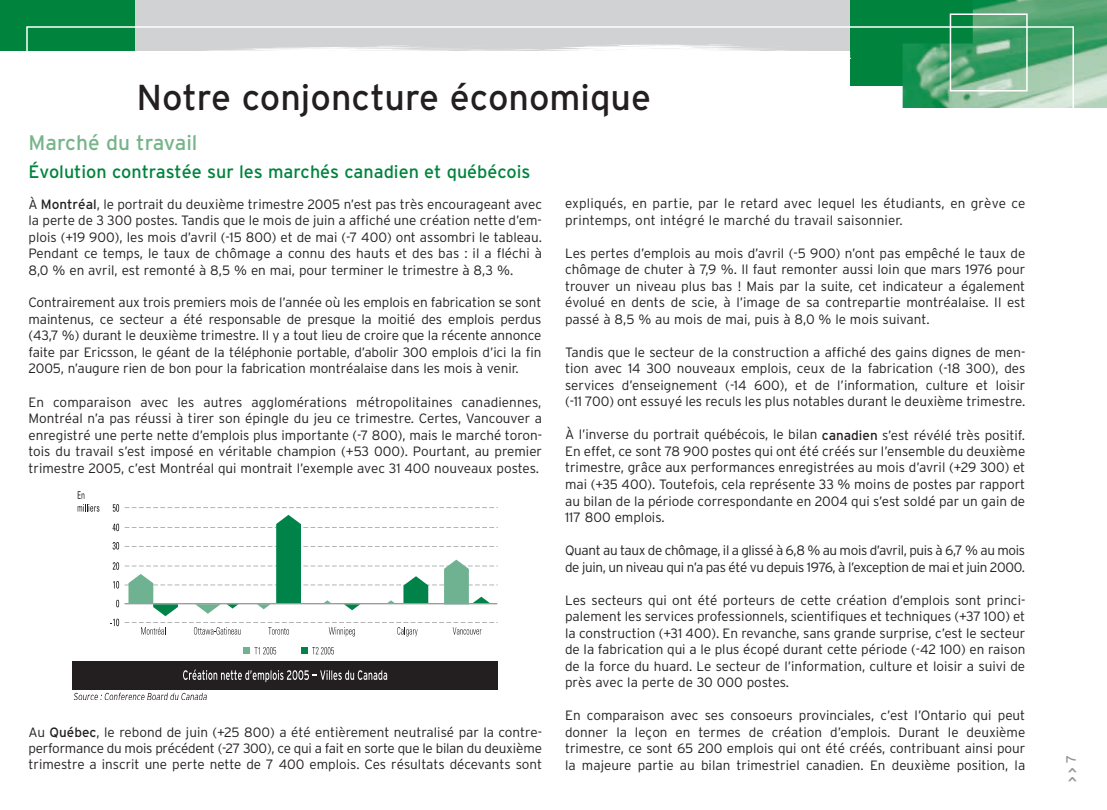
<style>
.page{position:relative;width:1107px;height:810px;background:#fff}
.page>*{position:absolute;margin:0;border:0;box-sizing:border-box;transform-origin:0 0}
.t1{font:36px "Interstate";color:#231f20}
.t2{font:21px "Interstate";color:#76b48a}
.t3{font:18px "Interstate";color:#00843d}
.t4{font:300 13.5px/16.5px "Interstate";color:#231f20;text-align:justify}
.t5{font:300 13.5px/16.5px "Interstate";letter-spacing:-.025em;color:#231f20}
.t6{font:700 condensed 13.5px "Interstate";color:#939598}
.s1{font-weight:400}
.s2{font-weight:400;font-stretch:normal}
</style>
<div class="page">
<div style="left:135px;top:0;width:715px;height:51px;background:#d1d2d4"></div>
<div style="left:0;top:0;width:135px;height:51px;background:#00843d"></div>
<div style="left:850px;top:0;width:157px;height:86px;background:#00843d"></div>
<img style="left:949px;top:0;width:158px;height:108px">
<div style="left:950px;top:14px;width:78px;height:78px;border:2px solid #fff"></div>
<svg style="left:26px;top:26px;width:1049px;height:82px"></svg>
<svg style="left:135px;top:44px;width:715px;height:15px"></svg>
<div style="left:72px;top:661px;width:426px;height:28px;background:#231f20"></div>
<svg style="left:183px;top:670px;width:204px;height:12px"></svg>
<svg style="left:74px;top:693px;width:133px;height:7px"></svg>
<svg style="left:78px;top:491px;width:21px;height:21px"></svg>
<svg style="left:125px;top:507px;width:373px;height:1px"></svg>
<svg style="left:116px;top:600px;width:3px;height:7px"></svg>
<svg style="left:113px;top:581px;width:6px;height:8px"></svg>
<svg style="left:113px;top:562px;width:6px;height:8px"></svg>
<svg style="left:112px;top:542px;width:7px;height:8px"></svg>
<svg style="left:113px;top:524px;width:6px;height:7px"></svg>
<svg style="left:113px;top:504px;width:6px;height:8px"></svg>
<svg style="left:110px;top:619px;width:9px;height:7px"></svg>
<svg style="left:254px;top:647px;width:22px;height:7px"></svg>
<svg style="left:125px;top:515px;width:373px;height:101px"></svg>
<svg style="left:125px;top:622px;width:373px;height:15px"></svg>
<hr style="left:125px;top:603px;width:372px;height:2px;background:#939598">
<div style="left:243px;top:647px;width:7px;height:7px;background:#6fb292"></div>
<svg style="left:312px;top:647px;width:22px;height:7px"></svg>
<div style="left:301px;top:647px;width:7px;height:7px;background:#008348"></div>
<h1 class="t1" style="left:136px;top:76px;width:516px">Notre conjoncture économique</h1>
<h2 class="t2" style="left:28px;top:130px;width:170px">Marché du travail</h2>
<h3 class="t3" style="left:28px;top:161px;width:504px">Évolution contrastée sur les marchés canadien et québécois</h3>
<p class="t4" style="left:28px;top:196px;width:515px">À <span class="s1">Montréal</span>, le portrait du deuxième trimestre 2005 n’est pas très encourageant avec la perte de 3 300 postes. Tandis que le mois de juin a affiché une création nette d’em&shy;plois (+19 900), les mois d’avril (-15 800) et de mai (-7 400) ont assombri le tableau.<br>Pendant ce temps, le taux de chômage a connu des hauts et des bas : il a fléchi à 8,0 % en avril, est remonté à 8,5 % en mai, pour terminer le trimestre à 8,3 %.</p>
<p class="t4" style="left:28px;top:295px;width:515px">Contrairement aux trois premiers mois de l’année où les emplois en fabrication se sont maintenus, ce secteur a été responsable de presque la moitié des emplois perdus (43,7 %) durant le deuxième trimestre. Il y a tout lieu de croire que la récente annonce faite par Ericsson, le géant de la téléphonie portable, d’abolir 300 emplois d’ici la fin 2005, n’augure rien de bon pour la fabrication montréalaise dans les mois à venir.</p>
<p class="t4" style="left:28px;top:394px;width:515px">En comparaison avec les autres agglomérations métropolitaines canadiennes, Montréal n’a pas réussi à tirer son épingle du jeu ce trimestre. Certes, Vancouver a enregistré une perte nette d’emplois plus importante (-7 800), mais le marché toron&shy;tois du travail s’est imposé en véritable champion (+53 000). Pourtant, au premier trimestre 2005, c’est Montréal qui montrait l’exemple avec 31 400 nouveaux postes.</p>
<p class="t4" style="left:565px;top:196px;width:462px">expliqués, en partie, par le retard avec lequel les étudiants, en grève ce printemps, ont intégré le marché du travail saisonnier.</p>
<p class="t4" style="left:565px;top:245px;width:462px">Les pertes d’emplois au mois d’avril (-5 900) n’ont pas empêché le taux de chômage de chuter à 7,9 %. Il faut remonter aussi loin que mars 1976 pour trouver un niveau plus bas ! Mais par la suite, cet indicateur a également évolué en dents de scie, à l’image de sa contrepartie montréalaise. Il est passé à 8,5 % au mois de mai, puis à 8,0 % le mois suivant.</p>
<p class="t4" style="left:565px;top:344px;width:462px">Tandis que le secteur de la construction a affiché des gains dignes de men&shy;tion avec 14 300 nouveaux emplois, ceux de la fabrication (-18 300), des services d’enseignement (-14 600), et de l’information, culture et loisir (-11 700) ont essuyé les reculs les plus notables durant le deuxième trimestre.</p>
<p class="t4" style="left:565px;top:427px;width:462px">À l’inverse du portrait québécois, le bilan <span class="s1">canadien</span> s’est révélé très positif.<br>En effet, ce sont 78 900 postes qui ont été créés sur l’ensemble du deuxième trimestre, grâce aux performances enregistrées au mois d’avril (+29 300) et mai (+35 400). Toutefois, cela représente 33 % moins de postes par rapport au bilan de la période correspondante en 2004 qui s’est soldé par un gain de 117 800 emplois.</p>
<p class="t5" style="left:565px;top:542px;width:461px">Quant au taux de chômage, il a glissé à 6,8 % au mois d’avril, puis à 6,7 % au mois de juin, un niveau qui n’a pas été vu depuis 1976, à l’exception de mai et juin 2000.</p>
<p class="t4" style="left:565px;top:592px;width:462px">Les secteurs qui ont été porteurs de cette création d’emplois sont princi&shy;palement les services professionnels, scientifiques et techniques (+37 100) et la construction (+31 400). En revanche, sans grande surprise, c’est le secteur de la fabrication qui a le plus écopé durant cette période (-42 100) en raison de la force du huard. Le secteur de l’information, culture et loisir a suivi de près avec la perte de 30 000 postes.</p>
<p class="t4" style="left:565px;top:707px;width:462px">En comparaison avec ses consoeurs provinciales, c’est l’Ontario qui peut donner la leçon en termes de création d’emplois. Durant le deuxième trimestre, ce sont 65 200 emplois qui ont été créés, contribuant ainsi pour la majeure partie au bilan trimestriel canadien. En deuxième position, la</p>
<p class="t4" style="left:28px;top:724px;width:515px">Au <span class="s1">Québec</span>, le rebond de juin (+25 800) a été entièrement neutralisé par la contre&shy;performance du mois précédent (-27 300), ce qui a fait en sorte que le bilan du deuxième trimestre a inscrit une perte nette de 7 400 emplois. Ces résultats décevants sont</p>
<p class="t6" style="left:1065px;top:782px;width:28px;rotate:-90deg">&gt; &gt; <span class="s2">7</span></p>
</div>
